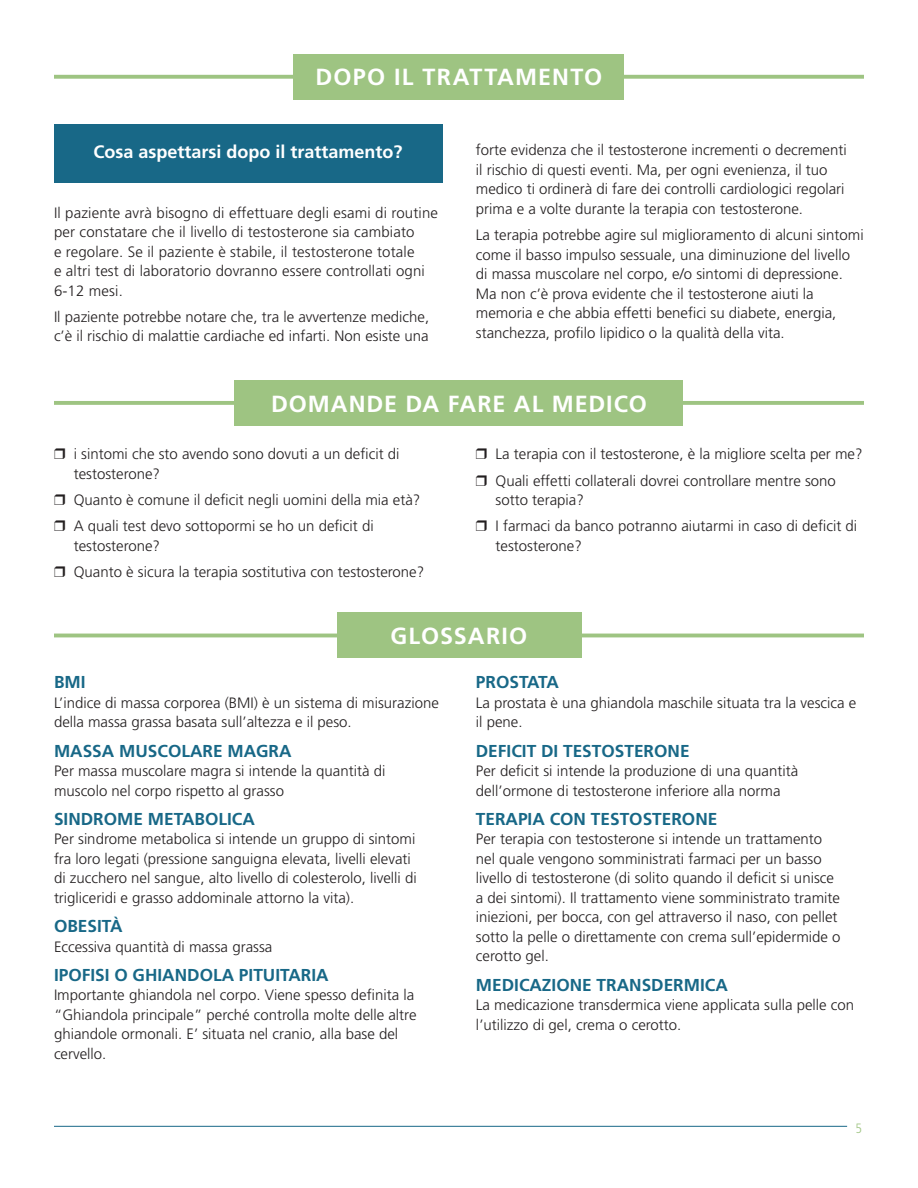
<style>
.page{position:relative;width:918px;height:1188px;background:#fff}
.page>*{position:absolute;margin:0;border:0;box-sizing:border-box;transform-origin:0 0}
.Header2{font:700 23.4px "Frutiger LT Pro";letter-spacing:.04em;color:#fff}
.Header3_NEW{font:700 18px "Frutiger LT Pro";color:#fff}
.Glossary_Heading{font:700 17.25px "Frutiger LT Pro";color:#186887}
.Glossary_Body{font:300 15px/19.5px "Frutiger LT Pro";color:#231f20}
.Body1{font:300 15px/19.5px "Frutiger LT Pro";color:#231f20}
.Bullet_List{font:300 15px/19.5px "Frutiger LT Pro";color:#231f20}
.t1{font:300 condensed 13.5px "Frutiger LT Pro";color:#9ec482}
</style>
<div class="page">
<hr style="left:54px;top:1126px;width:793px;height:1px;background:#186887">
<div style="left:54px;top:124px;width:388px;height:58px;background:#186887"></div>
<svg style="left:54px;top:75px;width:810px;height:4px;background:#a5c88b"></svg>
<div style="left:294px;top:54px;width:330px;height:45px;background:#9ec482"></div>
<svg style="left:54px;top:401px;width:810px;height:4px"></svg>
<div style="left:235px;top:380px;width:448px;height:46px;background:#9ec482"></div>
<hr style="left:54px;top:634px;width:810px;height:3px;background:#9ec482">
<div style="left:337px;top:613px;width:244px;height:45px;background:#9ec482"></div>
<p class="Header2" style="left:316px;top:64px;width:288px">DOPO IL TRATTAMENTO</p>
<p class="Header3_NEW" style="left:94px;top:141px;width:311px">Cosa aspettarsi dopo il trattamento?</p>
<p class="Body1" style="left:54px;top:203px;width:386px">Il paziente avrà bisogno di effettuare degli esami di routine per constatare che il livello di testosterone sia cambiato<br>e regolare. Se il paziente è stabile, il testosterone totale<br>e altri test di laboratorio dovranno essere controllati ogni 6-12 mesi.</p>
<p class="Body1" style="left:54px;top:307px;width:377px">Il paziente potrebbe notare che, tra le avvertenze mediche, c’è il rischio di malattie cardiache ed infarti. Non esiste una</p>
<p class="Body1" style="left:476px;top:140px;width:372px">forte evidenza che il testosterone incrementi o decrementi il rischio di questi eventi. Ma, per ogni evenienza, il tuo medico ti ordinerà di fare dei controlli cardiologici regolari prima e a volte durante la terapia con testosterone.</p>
<p class="Body1" style="left:476px;top:225px;width:389px">La terapia potrebbe agire sul miglioramento di alcuni sintomi come il basso impulso sessuale, una diminuzione del livello di massa muscolare nel corpo, e/o sintomi di depressione.<br>Ma non c’è prova evidente che il testosterone aiuti la memoria e che abbia effetti benefici su diabete, energia, stanchezza, profilo lipidico o la qualità della vita.</p>
<p class="Header2" style="left:271px;top:390px;width:377px">DOMANDE DA FARE AL MEDICO</p>
<p class="Bullet_List" style="left:74px;top:445px;width:327px;text-indent:-20px">❒ i sintomi che sto avendo sono dovuti a un deficit di testosterone?</p>
<p class="Bullet_List" style="left:54px;top:490px;width:368px">❒ Quanto è comune il deficit negli uomini della mia età?</p>
<p class="Bullet_List" style="left:74px;top:517px;width:302px;text-indent:-20px">❒ A quali test devo sottopormi se ho un deficit di testosterone?</p>
<p class="Bullet_List" style="left:54px;top:562px;width:372px">❒ Quanto è sicura la terapia sostitutiva con testosterone?</p>
<p class="Bullet_List" style="left:476px;top:445px;width:388px">❒ La terapia con il testosterone, è la migliore scelta per me?</p>
<p class="Bullet_List" style="left:496px;top:471px;width:342px;text-indent:-20px">❒ Quali effetti collaterali dovrei controllare mentre sono sotto terapia?</p>
<p class="Bullet_List" style="left:496px;top:517px;width:363px;text-indent:-20px">❒ I farmaci da banco potranno aiutarmi in caso di deficit di testosterone?</p>
<p class="Header2" style="left:391px;top:622px;width:138px">GLOSSARIO</p>
<p class="Glossary_Heading" style="left:54px;top:672px;width:33px">BMI</p>
<p class="Glossary_Body" style="left:54px;top:693px;width:386px">L’indice di massa corporea (BMI) è un sistema di misurazione della massa grassa basata sull’altezza e il peso.</p>
<p class="Glossary_Heading" style="left:54px;top:740px;width:239px">MASSA MUSCOLARE MAGRA</p>
<p class="Glossary_Body" style="left:54px;top:761px;width:333px">Per massa muscolare magra si intende la quantità di muscolo nel corpo rispetto al grasso</p>
<p class="Glossary_Heading" style="left:54px;top:809px;width:202px">SINDROME METABOLICA</p>
<p class="Glossary_Body" style="left:54px;top:829px;width:364px">Per sindrome metabolica si intende un gruppo di sintomi fra loro legati (pressione sanguigna elevata, livelli elevati di zucchero nel sangue, alto livello di colesterolo, livelli di trigliceridi e grasso addominale attorno la vita).</p>
<p class="Glossary_Heading" style="left:54px;top:916px;width:70px">OBESITÀ</p>
<p class="Glossary_Body" style="left:54px;top:937px;width:220px">Eccessiva quantità di massa grassa</p>
<p class="Glossary_Heading" style="left:54px;top:965px;width:276px">IPOFISI O GHIANDOLA PITUITARIA</p>
<p class="Glossary_Body" style="left:54px;top:985px;width:364px">Importante ghiandola nel corpo. Viene spesso definita la “Ghiandola principale” perché controlla molte delle altre ghiandole ormonali. E’ situata nel cranio, alla base del cervello.</p>
<p class="Glossary_Heading" style="left:476px;top:672px;width:85px">PROSTATA</p>
<p class="Glossary_Body" style="left:476px;top:693px;width:382px">La prostata è una ghiandola maschile situata tra la vescica e il pene.</p>
<p class="Glossary_Heading" style="left:476px;top:740px;width:215px">DEFICIT DI TESTOSTERONE</p>
<p class="Glossary_Body" style="left:476px;top:761px;width:324px">Per deficit si intende la produzione di una quantità dell’ormone di testosterone inferiore alla norma</p>
<p class="Glossary_Heading" style="left:476px;top:809px;width:243px">TERAPIA CON TESTOSTERONE</p>
<p class="Glossary_Body" style="left:476px;top:829px;width:366px">Per terapia con testosterone si intende un trattamento nel quale vengono somministrati farmaci per un basso livello di testosterone (di solito quando il deficit si unisce a dei sintomi). Il trattamento viene somministrato tramite iniezioni, per bocca, con gel attraverso il naso, con pellet sotto la pelle o direttamente con crema sull’epidermide o cerotto gel.</p>
<p class="Glossary_Heading" style="left:476px;top:974px;width:254px">MEDICAZIONE TRANSDERMICA</p>
<p class="Glossary_Body" style="left:476px;top:995px;width:380px">La medicazione transdermica viene applicata sulla pelle con l’utilizzo di gel, crema o cerotto.</p>
<p class="t1" style="left:856px;top:1120px;width:8px">5</p>
</div>
